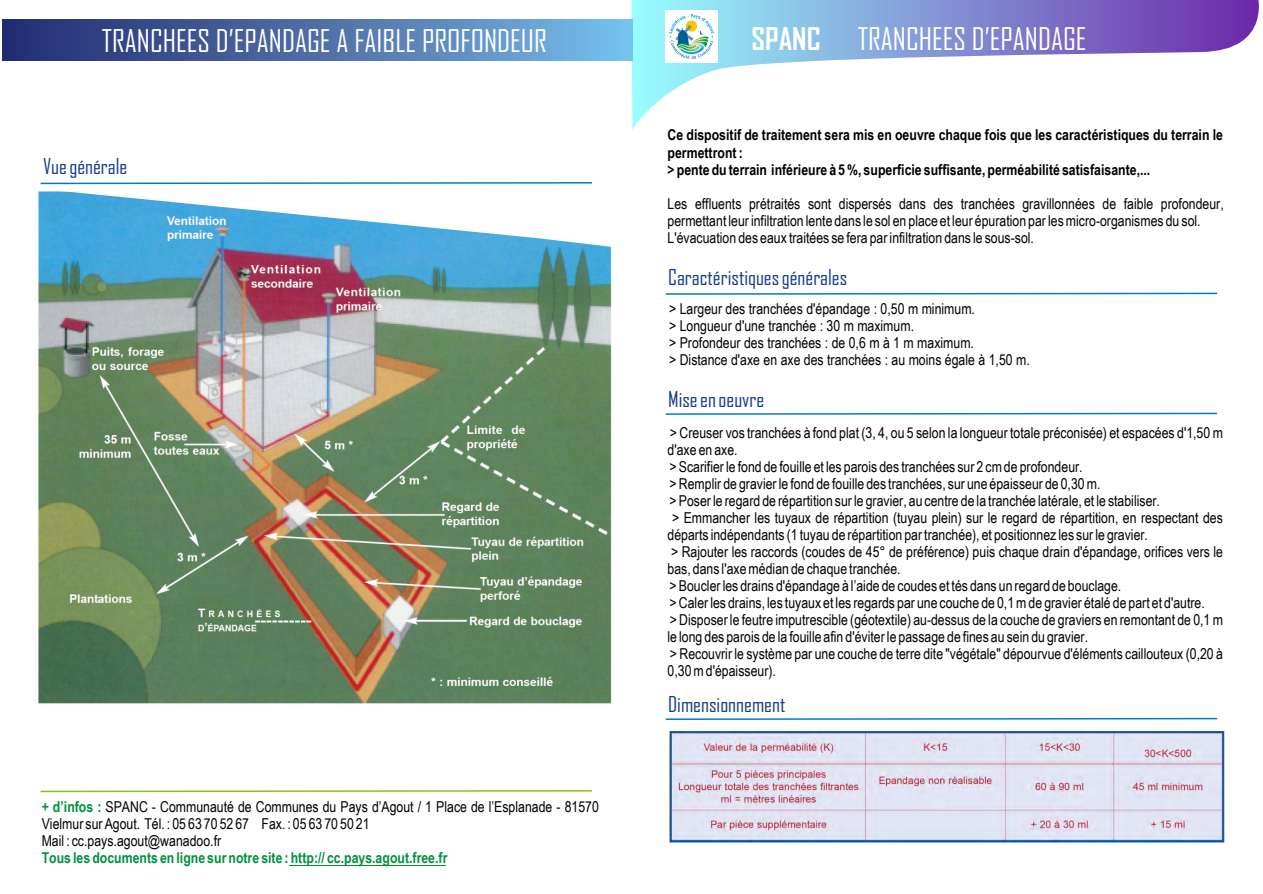
<style>
.page{position:relative;width:1263px;height:894px;background:#fff}
.page>*{position:absolute;margin:0;border:0;box-sizing:border-box;transform-origin:0 0}
.t1{font:30px "Agency FB";color:#fff}
.t2{font:700 30px "Agency FB";color:#fff}
.t3{font:21px "Agency FB";color:#143c8d}
.t4{font:15px/17px "Arial Narrow";color:#000}
.t5{font:700 15px/17.1px "Arial Narrow";color:#000}
.t6{font:700 15px "Arial Narrow";color:#009140}
.s1{font-weight:700;color:#009140}
</style>
<div class="page">
<img style="left:631px;top:0;width:628px;height:130px">
<img style="left:3px;top:20px;width:630px;height:40px">
<svg style="left:665px;top:292px;width:553px;height:3px"></svg>
<svg style="left:40px;top:182px;width:552px;height:3px"></svg>
<svg style="left:40px;top:790px;width:552px;height:3px"></svg>
<svg style="left:665px;top:717px;width:553px;height:3px"></svg>
<svg style="left:665px;top:412px;width:553px;height:3px"></svg>
<hr style="left:290px;top:865px;width:156px;height:1px;background:#009140">
<img style="left:668px;top:730px;width:557px;height:112px">
<img style="left:38px;top:191px;width:574px;height:513px">
<img style="left:665px;top:10px;width:53px;height:53px">
<h1 class="t1" style="left:102px;top:29px;width:447px">TRANCHEES D’EPANDAGE A FAIBLE PROFONDEUR</h1>
<h1 class="t2" style="left:752px;top:27px;width:71px">SPANC</h1>
<h1 class="t1" style="left:858px;top:27px;width:230px">TRANCHEES D’EPANDAGE</h1>
<h2 class="t3" style="left:43px;top:158px;width:86px">Vue générale</h2>
<p class="t4" style="left:42px;top:798px;width:559px"><span class="s1">+ d’infos :</span> SPANC - Communauté de Communes du Pays d’Agout / 1 Place de l’Esplanade - 81570</p>
<p class="t6" style="left:42px;top:847px;width:407px">Tous les documents en ligne sur notre site : http:// cc.pays.agout.free.fr</p>
<p class="t4" style="left:42px;top:815px;width:329px">Vielmur sur Agout. Tél. : 05 63 70 52 67 Fax. : 05 63 70 50 21<br>Mail : cc.pays.agout@wanadoo.fr</p>
<p class="t5" style="left:668px;top:126px;width:557px">Ce dispositif de traitement sera mis en oeuvre chaque fois que les caractéristiques du terrain le permettront :<br>&gt; pente du terrain inférieure à 5 %, superficie suffisante, perméabilité satisfaisante,...</p>
<p class="t4" style="left:668px;top:194px;width:558px">Les effluents prétraités sont dispersés dans des tranchées gravillonnées de faible profondeur, permettant leur infiltration lente dans le sol en place et leur épuration par les micro-organismes du sol.<br>L'évacuation des eaux traitées se fera par infiltration dans le sous-sol.</p>
<h2 class="t3" style="left:668px;top:269px;width:181px">Caractéristiques générales</h2>
<p class="t4" style="left:669px;top:300px;width:362px">&gt; Largeur des tranchées d'épandage : 0,50 m minimum.<br>&gt; Longueur d'une tranchée : 30 m maximum.<br>&gt; Profondeur des tranchées : de 0,6 m à 1 m maximum.<br>&gt; Distance d'axe en axe des tranchées : au moins égale à 1,50 m.</p>
<h2 class="t3" style="left:668px;top:391px;width:98px">Mise en oeuvre</h2>
<p class="t4" style="left:668px;top:424px;width:557px">&gt; Creuser vos tranchées à fond plat (3, 4, ou 5 selon la longueur totale préconisée) et espacées d'1,50 m d'axe en axe.<br>&gt; Scarifier le fond de fouille et les parois des tranchées sur 2 cm de profondeur.<br>&gt; Remplir de gravier le fond de fouille des tranchées, sur une épaisseur de 0,30 m.<br>&gt; Poser le regard de répartition sur le gravier, au centre de la tranchée latérale, et le stabiliser.<br>&gt; Emmancher les tuyaux de répartition (tuyau plein) sur le regard de répartition, en respectant des départs indépendants (1 tuyau de répartition par tranchée), et positionnez les sur le gravier.<br>&gt; Rajouter les raccords (coudes de 45° de préférence) puis chaque drain d'épandage, orifices vers le bas, dans l'axe médian de chaque tranchée.<br>&gt; Boucler les drains d'épandage à l’aide de coudes et tés dans un regard de bouclage.<br>&gt; Caler les drains, les tuyaux et les regards par une couche de 0,1 m de gravier étalé de part et d'autre.<br>&gt; Disposer le feutre imputrescible (géotextile) au-dessus de la couche de graviers en remontant de 0,1 m le long des parois de la fouille afin d'éviter le passage de fines au sein du gravier.<br>&gt; Recouvrir le système par une couche de terre dite "végétale" dépourvue d'éléments caillouteux (0,20 à 0,30 m d'épaisseur).</p>
<h2 class="t3" style="left:668px;top:696px;width:119px">Dimensionnement</h2>
</div>
